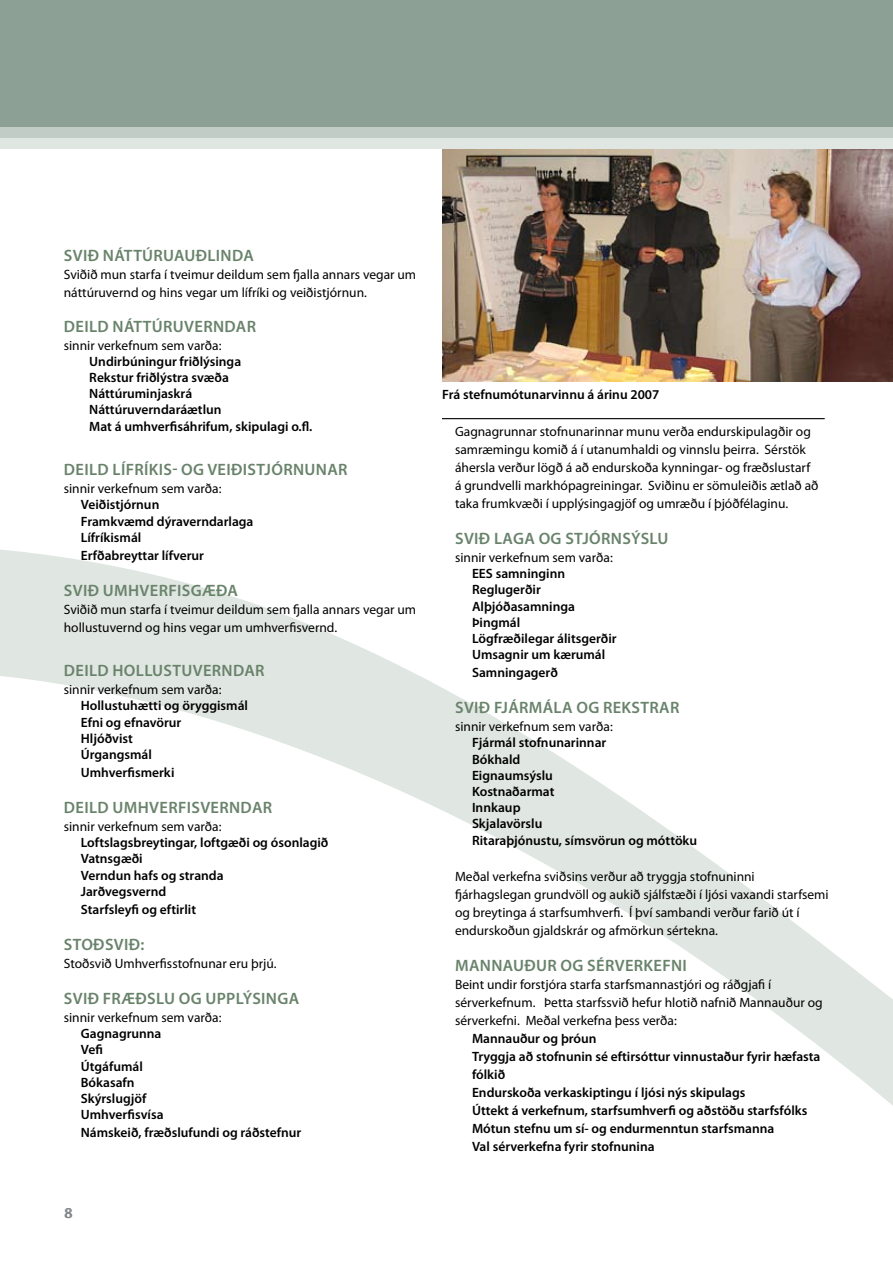
<style>
.page{position:relative;width:893px;height:1263px;background:#fff}
.page>*{position:absolute;margin:0;border:0;box-sizing:border-box;transform-origin:0 0}
.t1{font:600 16.5px "Myriad Pro";letter-spacing:.02em;color:#69836b}
.t2{font:15px "Myriad Pro";color:#808285}
.t3{font:13.5px/18px "Myriad Pro";color:#000}
.t4{font:600 13.5px/16.2px "Myriad Pro";color:#000}
</style>
<div class="page">
<svg style="left:0;top:549px;width:893px;height:557px"></svg>
<div style="left:0;top:0;width:893px;height:128px;background:#8da095"></div>
<div style="left:0;top:128px;width:893px;height:10px;background:#c0ccc5"></div>
<div style="left:0;top:138px;width:893px;height:11px;background:#e0e6e2"></div>
<img style="left:442px;top:149px;width:451px;height:232px">
<hr style="left:442px;top:418px;width:383px;height:1px;background:#000">
<p class="t1" style="left:64px;top:245px;width:19px">Svið</p>
<p class="t1" style="left:103px;top:245px;width:62px">Náttúruauðlinda</p>
<p class="t3" style="left:64px;top:265px;width:354px">Sviðið mun starfa í tveimur deildum sem fjalla annars vegar um náttúruvernd og hins vegar um lífríki og veiðistjórnun.</p>
<p class="t1" style="left:64px;top:316px;width:21px">Deild</p>
<p class="t1" style="left:113px;top:316px;width:11px">nátt</p>
<p class="t1" style="left:152px;top:316px;width:23px">úruverndar</p>
<p class="t3" style="left:64px;top:336px;width:159px">sinnir verkefnum sem varða:</p>
<p class="t4" style="left:89px;top:353px;width:225px">Undirbúningur friðlýsinga<br>Rekstur friðlýstra svæða<br>Náttúruminjaskrá<br>Náttúruverndaráætlun<br>Mat á umhverfisáhrifum, skipulagi o.fl.</p>
<p class="t1" style="left:64px;top:459px;width:21px">Deild</p>
<p class="t1" style="left:113px;top:459px;width:9px">lífríkis</p>
<p class="t1" style="left:172px;top:459px;width:46px">- og veiðistjórnunar</p>
<p class="t3" style="left:64px;top:479px;width:159px">sinnir verkefnum sem varða:</p>
<p class="t4" style="left:81px;top:496px;width:174px">Veiðistjórnun<br>Framkvæmd dýraverndarlaga<br>Lífríkismál</p>
<p class="t4" style="left:81px;top:547px;width:125px">Erfðabreyttar lífverur</p>
<p class="t1" style="left:64px;top:580px;width:19px">Svið</p>
<p class="t1" style="left:103px;top:580px;width:11px">umhverfisg</p>
<p class="t1" style="left:202px;top:580px;width:26px">æða</p>
<p class="t3" style="left:64px;top:600px;width:354px">Sviðið mun starfa í tveimur deildum sem fjalla annars vegar um hollustuvernd og hins vegar um umhverfisvernd.</p>
<p class="t1" style="left:64px;top:660px;width:21px">Deild</p>
<p class="t1" style="left:113px;top:660px;width:12px">hollustuverndar</p>
<p class="t3" style="left:64px;top:680px;width:159px">sinnir verkefnum sem varða:</p>
<p class="t4" style="left:81px;top:697px;width:169px">Hollustuhætti og öryggismál<br>Efni og efnavörur<br>Hljóðvist<br>Úrgangsmál</p>
<p class="t4" style="left:81px;top:764px;width:95px">Umhverfismerki</p>
<p class="t1" style="left:64px;top:797px;width:21px">Deild</p>
<p class="t1" style="left:113px;top:797px;width:11px">umhverfisverndar</p>
<p class="t3" style="left:64px;top:817px;width:159px">sinnir verkefnum sem varða:</p>
<p class="t4" style="left:81px;top:834px;width:249px">Loftslagsbreytingar, loftgæði og ósonlagið<br>Vatnsgæði<br>Verndun hafs og stranda<br>Jarðvegsvernd</p>
<p class="t4" style="left:81px;top:901px;width:117px">Starfsleyfi og eftirlit</p>
<p class="t1" style="left:64px;top:934px;width:20px">Stoðsvið</p>
<p class="t1" style="left:140px;top:934px;width:5px">:</p>
<p class="t3" style="left:64px;top:954px;width:214px">Stoðsvið Umhverfisstofnunar eru þrjú.</p>
<p class="t1" style="left:64px;top:988px;width:19px">Svið</p>
<p class="t1" style="left:103px;top:988px;width:44px">fræðslu</p>
<p class="t1" style="left:179px;top:988px;width:37px">og upplýsinga</p>
<p class="t3" style="left:64px;top:1008px;width:159px">sinnir verkefnum sem varða:</p>
<p class="t4" style="left:81px;top:1025px;width:84px">Gagnagrunna<br>Vefi<br>Útgáfumál<br>Bókasafn<br>Skýrslugjöf<br>Umhverfisvísa</p>
<p class="t4" style="left:81px;top:1124px;width:222px">Námskeið, fræðslufundi og ráðstefnur</p>
<p class="t2" style="left:65px;top:1204px;width:9px">8</p>
<p class="t4" style="left:442px;top:386px;width:219px">Frá stefnumótunarvinnu á árinu 2007</p>
<p class="t3" style="left:455px;top:422px;width:365px">Gagnagrunnar stofnunarinnar munu verða endurskipulagðir og samræmingu komið á í utanumhaldi og vinnslu þeirra. Sérstök áhersla verður lögð á að endurskoða kynningar- og fræðslustarf á grundvelli markhópagreiningar. Sviðinu er sömuleiðis ætlað að taka frumkvæði í upplýsingagjöf og umræðu í þjóðfélaginu.</p>
<p class="t1" style="left:455px;top:528px;width:19px">Svið</p>
<p class="t1" style="left:494px;top:528px;width:11px">laga</p>
<p class="t1" style="left:539px;top:528px;width:37px">og stjórnsýslu</p>
<p class="t3" style="left:455px;top:548px;width:159px">sinnir verkefnum sem varða:</p>
<p class="t4" style="left:472px;top:565px;width:146px">EES samninginn<br>Reglugerðir<br>Alþjóðasamninga<br>Þingmál<br>Lögfræðilegar álitsgerðir<br>Umsagnir um kærumál</p>
<p class="t4" style="left:472px;top:664px;width:87px">Samningagerð</p>
<p class="t1" style="left:455px;top:697px;width:19px">Svið</p>
<p class="t1" style="left:494px;top:697px;width:11px">fjármála</p>
<p class="t1" style="left:576px;top:697px;width:38px">og rekstrar</p>
<p class="t3" style="left:455px;top:717px;width:159px">sinnir verkefnum sem varða:</p>
<p class="t4" style="left:472px;top:734px;width:227px">Fjármál stofnunarinnar<br>Bókhald<br>Eignaumsýslu<br>Kostnaðarmat<br>Innkaup<br>Skjalavörslu<br>Ritaraþjónustu, símsvörun og móttöku</p>
<p class="t3" style="left:455px;top:867px;width:375px">Meðal verkefna sviðsins verður að tryggja stofnuninni fjárhagslegan grundvöll og aukið sjálfstæði í ljósi vaxandi starfsemi og breytinga á starfsumhverfi. Í því sambandi verður farið út í endurskoðun gjaldskrár og afmörkun sértekna.</p>
<p class="t1" style="left:455px;top:954px;width:233px">MANNAUÐUR OG SÉRVERKEFNI</p>
<p class="t3" style="left:455px;top:975px;width:369px">Beint undir forstjóra starfa starfsmannastjóri og ráðgjafi í sérverkefnum. Þetta starfssvið hefur hlotið nafnið Mannauður og sérverkefni. Meðal verkefna þess verða:</p>
<p class="t4" style="left:472px;top:1029px;width:350px;line-height:18px">Mannauður og þróun<br>Tryggja að stofnunin sé eftirsóttur vinnustaður fyrir hæfasta fólkið<br>Endurskoða verkaskiptingu í ljósi nýs skipulags<br>Úttekt á verkefnum, starfsumhverfi og aðstöðu starfsfólks Mótun stefnu um sí- og endurmenntun starfsmanna<br>Val sérverkefna fyrir stofnunina</p>
</div>
